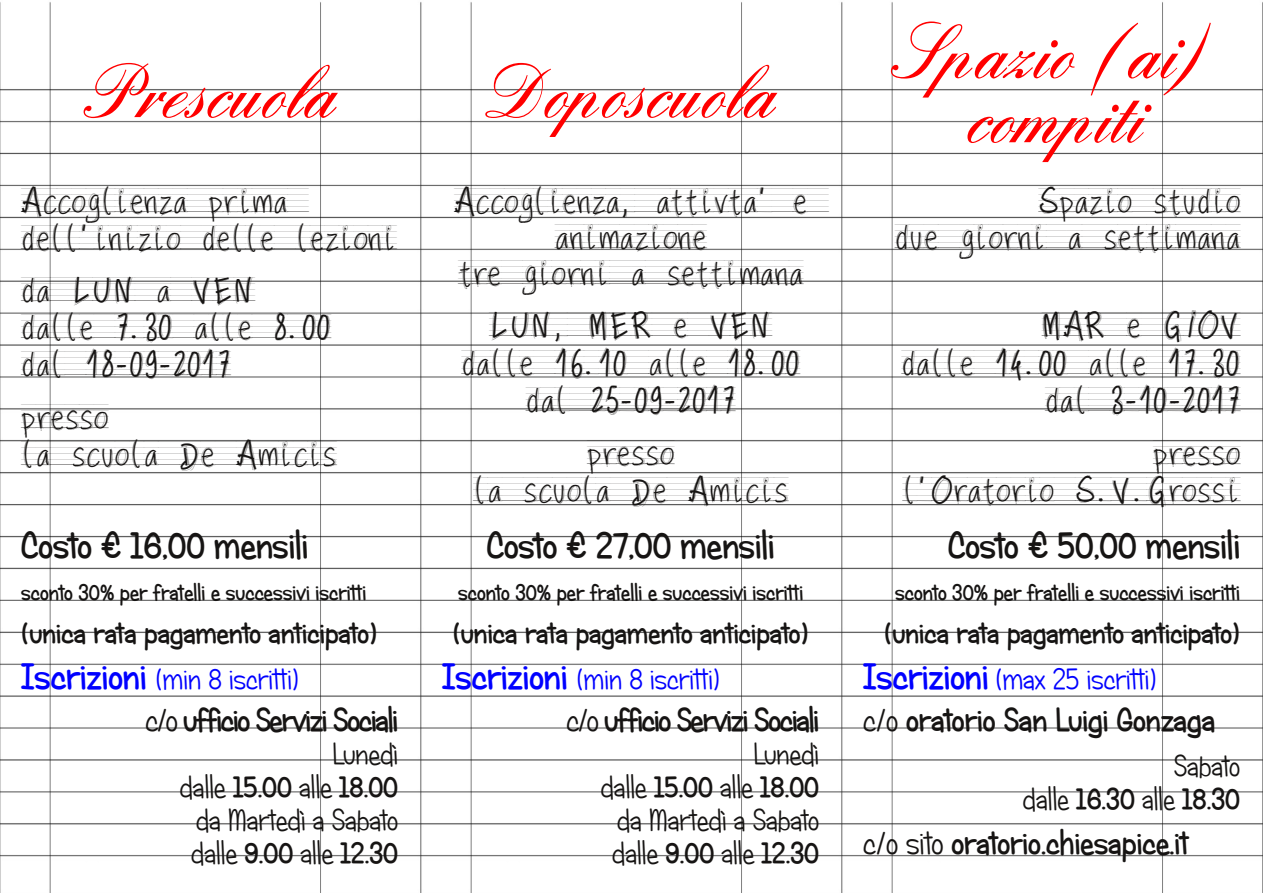
<style>
.page{position:relative;width:1263px;height:893px;background:#fff}
.page>*{position:absolute;margin:0;border:0;box-sizing:border-box;transform-origin:0 0}
.t1{font:78px "England Hand DB";color:#f00;scale:.88 1}
.t2{font:37.5px "Candy Round BTN Bold";color:#161413}
.t3{font:33px/37.3px "PW Scolarpaper";color:#161413;text-align:right}
.t4{font:33px "Candy Round BTN Bold";color:#161413}
.t5{font:33px "Candy Round BTN Bold";letter-spacing:-.04em;color:#161413}
.t6{font:30px "Candy Round BTN Bold";color:#161413}
.t7{font:30px/33px "Candy Round BTN";color:#161413}
.t8{font:30px "Candy Round BTN";color:#00f}
.t9{font:22.5px "Candy Round BTN Bold";color:#161413}
.s1{font-family:"Candy Round BTN Bold";font-size:37.5px}
.s2{font-family:"Candy Round BTN"}
.s3{font-family:"Candy Round BTN Bold"}
</style>
<div class="page">
<img style="left:0;top:2px;width:1263px;height:891px">
<h1 class="t1" style="left:86px;top:50px;width:282px">Prescuola</h1>
<p class="t3" style="left:21px;top:185px;width:377px;line-height:36.6px;text-align:left">Accoglienza prima dell'inizio delle lezioni</p>
<p class="t3" style="left:21px;top:274px;width:311px;text-align:left">da LUN a VEN dalle 7.30 alle 8.00 dal 18-09-2017</p>
<p class="t3" style="left:21px;top:401px;width:317px;text-align:left">presso<br>la scuola De Amicis</p>
<p class="t2" style="left:21px;top:525px;width:289px">Costo € 16,00 mensili</p>
<p class="t9" style="left:21px;top:580px;width:346px">sconto 30% per fratelli e successivi iscritti</p>
<p class="t6" style="left:21px;top:616px;width:357px">(unica rata pagamento anticipato)</p>
<p class="t8" style="left:21px;top:663px;width:279px"><span class="s1">Iscrizioni</span> (min 8 iscritti)</p>
<p class="t5" style="left:146px;top:702px;width:254px"><span class="s2">c/o</span> ufficio Servizi Sociali</p>
<p class="t7" style="left:333px;top:738px;width:67px">Lunedì</p>
<p class="t6" style="left:180px;top:771px;width:220px"><span class="s2">dalle</span> 15.00 <span class="s2">alle</span> 18.00</p>
<p class="t7" style="left:191px;top:804px;width:208px">da Martedì a Sabato dalle <span class="s3">9.00</span> alle <span class="s3">12.30</span></p>
<h1 class="t1" style="left:489px;top:50px;width:325px">Doposcuola</h1>
<p class="t3" style="left:454px;top:186px;width:355px;line-height:36px;text-align:center">Accoglienza, attivta' e animazione<br>tre giorni a settimana</p>
<p class="t3" style="left:461px;top:310px;width:340px;text-align:center">LUN, MER e VEN dalle 16.10 alle 18.00 dal 25-09-2017</p>
<p class="t3" style="left:473px;top:437px;width:317px;text-align:center">presso<br>la scuola De Amicis</p>
<p class="t2" style="left:487px;top:525px;width:290px">Costo € 27,00 mensili</p>
<p class="t9" style="left:458px;top:580px;width:346px">sconto 30% per fratelli e successivi iscritti</p>
<p class="t6" style="left:453px;top:616px;width:357px">(unica rata pagamento anticipato)</p>
<p class="t8" style="left:442px;top:663px;width:279px"><span class="s1">Iscrizioni</span> (min 8 iscritti)</p>
<p class="t5" style="left:567px;top:702px;width:254px"><span class="s2">c/o</span> ufficio Servizi Sociali</p>
<p class="t7" style="left:754px;top:738px;width:67px">Lunedì</p>
<p class="t6" style="left:601px;top:771px;width:220px"><span class="s2">dalle</span> 15.00 <span class="s2">alle</span> 18.00</p>
<p class="t7" style="left:612px;top:804px;width:208px">da Martedì a Sabato dalle <span class="s3">9.00</span> alle <span class="s3">12.30</span></p>
<h1 class="t1" style="left:893px;top:11px;width:362px">Spazio (ai)</h1>
<h1 class="t1" style="left:963px;top:75px;width:202px">compiti</h1>
<p class="t3" style="left:895px;top:186px;width:347px;line-height:36px">Spazio studio<br>due giorni a settimana</p>
<p class="t3" style="left:901px;top:310px;width:340px">MAR e GIOV<br>dalle 14.00 alle 17.30 dal 3-10-2017</p>
<p class="t3" style="left:902px;top:437px;width:339px;line-height:36.9px">presso<br>l'Oratorio S.V.Grossi</p>
<p class="t2" style="left:948px;top:525px;width:294px">Costo € 50,00 mensili</p>
<p class="t9" style="left:895px;top:580px;width:346px">sconto 30% per fratelli e successivi iscritti</p>
<p class="t6" style="left:884px;top:616px;width:357px">(unica rata pagamento anticipato)</p>
<p class="t8" style="left:863px;top:663px;width:295px"><span class="s1">Iscrizioni</span> (max 25 iscritti)</p>
<p class="t4" style="left:863px;top:702px;width:354px"><span class="s2">c/o</span> oratorio San Luigi Gonzaga</p>
<p class="t7" style="left:1174px;top:750px;width:68px">Sabato</p>
<p class="t6" style="left:1023px;top:783px;width:219px"><span class="s2">dalle</span> 16.30 <span class="s2">alle</span> 18.30</p>
<p class="t4" style="left:863px;top:825px;width:327px"><span class="s2">c/o sito</span> oratorio.chiesapice.it</p>
</div>
